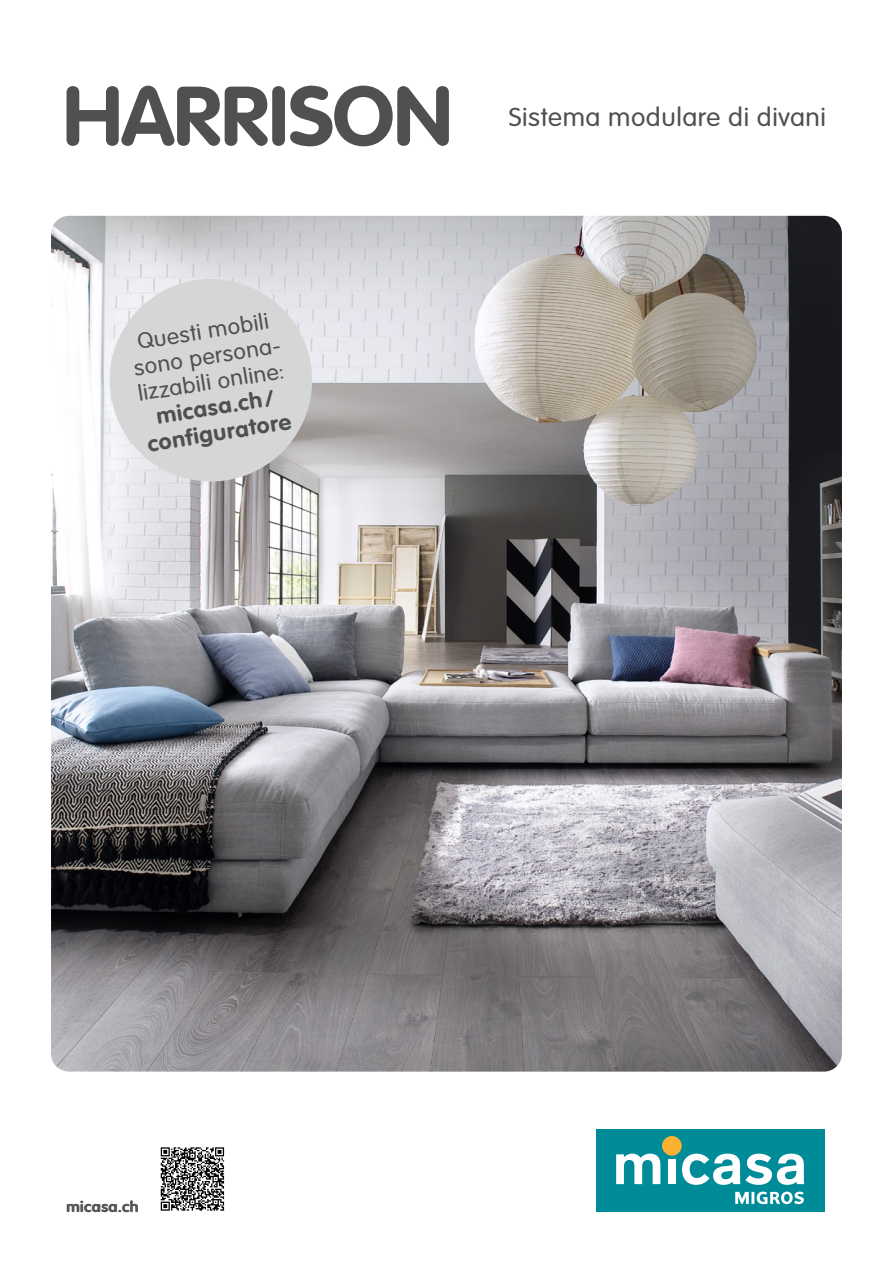
<style>
.page{position:relative;width:893px;height:1263px;background:#fff}
.page>*{position:absolute;margin:0;border:0;box-sizing:border-box;transform-origin:0 0}
.t1{font:700 82.5px "VAG Rounded Std";letter-spacing:-.005em;color:#4e5051}
.t2{font:300 25.5px "VAG Rounded Std";letter-spacing:.02em;color:#4e5051;scale:1.05 1}
.t3{font:300 22.05px/25.7px "VAG Rounded Std";color:#4e5051;text-align:center;scale:1.05 1}
.t4{font:700 22.05px/25.7px "VAG Rounded Std";color:#4e5051;text-align:center;scale:1.05 1}
.t5{font:700 15px "VAG Rounded Std";letter-spacing:.03em;color:#57585a;scale:1.05 1}
</style>
<div class="page">
<img style="left:51px;top:216px;width:791px;height:855px">
<div style="left:596px;top:1129px;width:228px;height:82px;background:#008b99"></div>
<svg style="left:735px;top:1191px;width:69px;height:13px"></svg>
<svg style="left:616px;top:1153px;width:44px;height:31px"></svg>
<div style="left:662px;top:1136px;width:20px;height:20px;background:#fbb131;border-radius:50%"></div>
<div style="left:668px;top:1159px;width:8px;height:25px;background:#fff"></div>
<svg style="left:682px;top:1153px;width:122px;height:32px"></svg>
<svg style="left:102px;top:271px;width:218px;height:218px;background:#d6d7d7"></svg>
<svg style="left:160px;top:1147px;width:65px;height:64px"></svg>
<svg style="left:161px;top:1147px;width:63px;height:64px"></svg>
<h1 class="t1" style="left:63px;top:68px;width:391px">HARRISON</h1>
<p class="t2" style="left:509px;top:103px;width:304px">Sistema modulare di divani</p>
<p class="t3" style="left:128px;top:331px;width:145px;rotate:-9deg">Questi mobili sono persona&shy;lizzabili online:</p>
<p class="t4" style="left:142px;top:407px;width:140px;rotate:-9deg">micasa.ch/ configuratore</p>
<p class="t5" style="left:66px;top:1198px;width:70px">micasa.ch</p>
</div>
